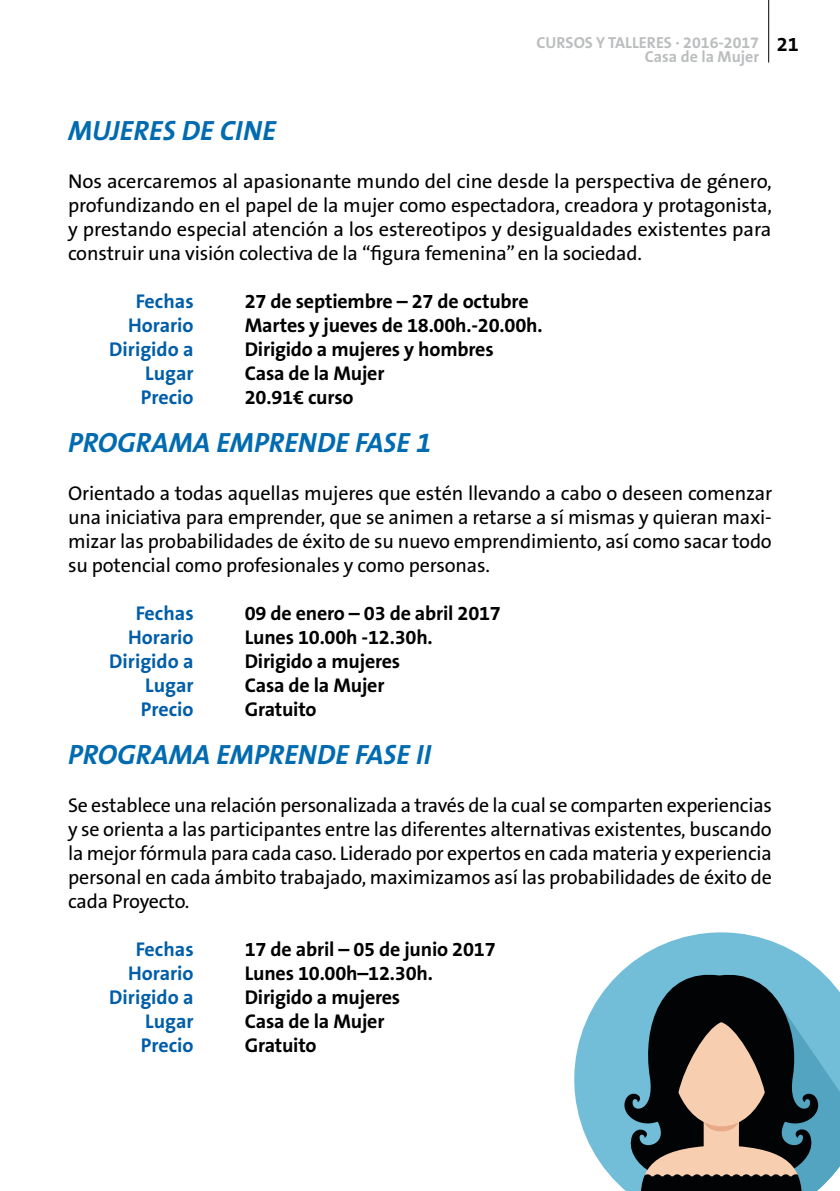
<style>
.page{position:relative;width:840px;height:1191px;background:#fff}
.page>*{position:absolute;margin:0;border:0;box-sizing:border-box;transform-origin:0 0}
.t1{font:italic 700 28px "The Sans B7";color:#006bb0}
.t2{font:20px/24px "The Sans B5 Plain";letter-spacing:-.01em;color:#000;text-align:justify}
.t3{font:700 20px/24px "The Sans B7";letter-spacing:-.01em;color:#000}
.t4{font:700 20px/24px "The Sans B7";color:#005ea9;text-align:right}
.t5{font:700 16px/14px "The Sans B7";color:#bbbdbe}
.s1{font-size:20px;color:#000}
</style>
<div class="page">
<hr style="left:767px;top:0;width:1px;height:63px;background:#000">
<svg style="left:574px;top:932px;width:265px;height:253px;fill:#72bdd7"></svg>
<svg style="left:619px;top:967px;width:204px;height:224px;background:#558da1"></svg>
<svg style="left:640px;top:1001px;width:199px;height:190px;background:#5d6766"></svg>
<p class="t5" style="left:644px;top:36px;width:155px;text-indent:-108px">CURSOS Y TALLERES · 2016-2017 <span class="s1">21<br></span>Casa de la Mujer</p>
<h1 class="t1" style="left:68px;top:116px;width:209px">MUJERES DE CINE</h1>
<p class="t2" style="left:68px;top:170px;width:705px">Nos acercaremos al apasionante mundo del cine desde la perspectiva de género, profundizando en el papel de la mujer como espectadora, creadora y protagonista, y prestando especial atención a los estereotipos y desigualdades existentes para construir una visión colectiva de la “figura femenina” en la sociedad.</p>
<p class="t3" style="left:245px;top:290px;width:299px">27 de septiembre – 27 de octubre<br>Martes y jueves de 18.00h.-20.00h.<br>Dirigido a mujeres y hombres<br>Casa de la Mujer<br>20.91€ curso</p>
<h1 class="t1" style="left:68px;top:428px;width:364px">PROGRAMA EMPRENDE FASE 1</h1>
<p class="t2" style="left:68px;top:482px;width:705px">Orientado a todas aquellas mujeres que estén llevando a cabo o deseen comenzar una iniciativa para emprender, que se animen a retarse a sí mismas y quieran maxi&shy;mizar las probabilidades de éxito de su nuevo emprendimiento, así como sacar todo su potencial como profesionales y como personas.</p>
<p class="t3" style="left:245px;top:602px;width:257px">09 de enero – 03 de abril 2017<br>Lunes 10.00h -12.30h.<br>Dirigido a mujeres<br>Casa de la Mujer<br>Gratuito</p>
<h1 class="t1" style="left:68px;top:740px;width:364px">PROGRAMA EMPRENDE FASE II</h1>
<p class="t2" style="left:68px;top:794px;width:705px">Se establece una relación personalizada a través de la cual se comparten experiencias y se orienta a las participantes entre las diferentes alternativas existentes, buscando la mejor fórmula para cada caso. Liderado por expertos en cada materia y experiencia personal en cada ámbito trabajado, maximizamos así las probabilidades de éxito de cada Proyecto.</p>
<p class="t3" style="left:245px;top:938px;width:252px">17 de abril – 05 de junio 2017<br>Lunes 10.00h–12.30h.<br>Dirigido a mujeres<br>Casa de la Mujer<br>Gratuito</p>
<p class="t4" style="left:109px;top:290px;width:86px">Fechas<br>Horario<br>Dirigido a<br>Lugar<br>Precio</p>
<p class="t4" style="left:109px;top:602px;width:86px">Fechas<br>Horario<br>Dirigido a<br>Lugar<br>Precio</p>
<p class="t4" style="left:109px;top:938px;width:86px">Fechas<br>Horario<br>Dirigido a<br>Lugar<br>Precio</p>
</div>
